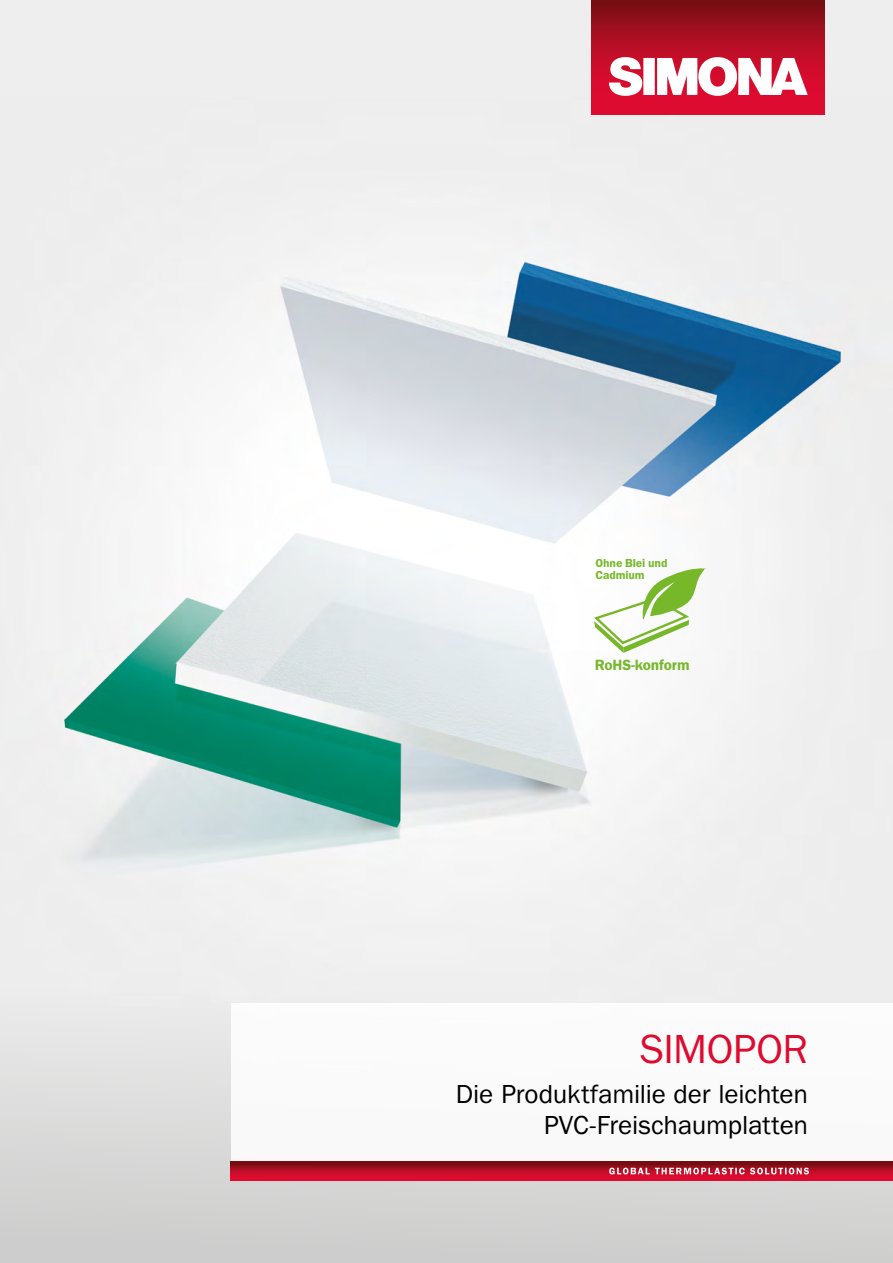
<style>
.page{position:relative;width:893px;height:1263px;background:#eee}
.page>*{position:absolute;margin:0;border:0;box-sizing:border-box;transform-origin:0 0}
.t1{font:42px "Franklin Gothic URW Boo";letter-spacing:-.01em;color:#dd0b2f}
.t2{font:27px/31.5px "Franklin Gothic URW Boo";letter-spacing:-.005em;color:#000;text-align:right}
.t3{font:15.3px "Franklin Gothic URW Dem";letter-spacing:-.01em;color:#76b82a}
.t4{font:12px/12px "Franklin Gothic URW Dem";letter-spacing:-.01em;color:#76b82a}
</style>
<div class="page">
<img style="left:64px;top:114px;width:777px;height:696px">
<svg style="left:593px;top:565px;width:114px;height:88px"></svg>
<svg style="left:0;top:810px;width:893px;height:453px"></svg>
<div style="left:231px;top:1003px;width:662px;height:158px;background:#fff"></div>
<svg style="left:231px;top:1161px;width:662px;height:19px;background:#ae0e23"></svg>
<svg style="left:609px;top:1168px;width:200px;height:6px"></svg>
<svg style="left:591px;top:0;width:234px;height:114px;background:#af0d22"></svg>
<svg style="left:609px;top:57px;width:199px;height:39px;background:#f0b2bc"></svg>
<p class="t4" style="left:596px;top:558px;width:73px">Ohne Blei und<br>Cadmium</p>
<p class="t3" style="left:595px;top:656px;width:96px">RoHS-konform</p>
<h1 class="t1" style="left:640px;top:1022px;width:170px">SIMOPOR</h1>
<p class="t2" style="left:456px;top:1078px;width:354px">Die Produktfamilie der leichten<br>PVC-Freischaumplatten</p>
</div>
